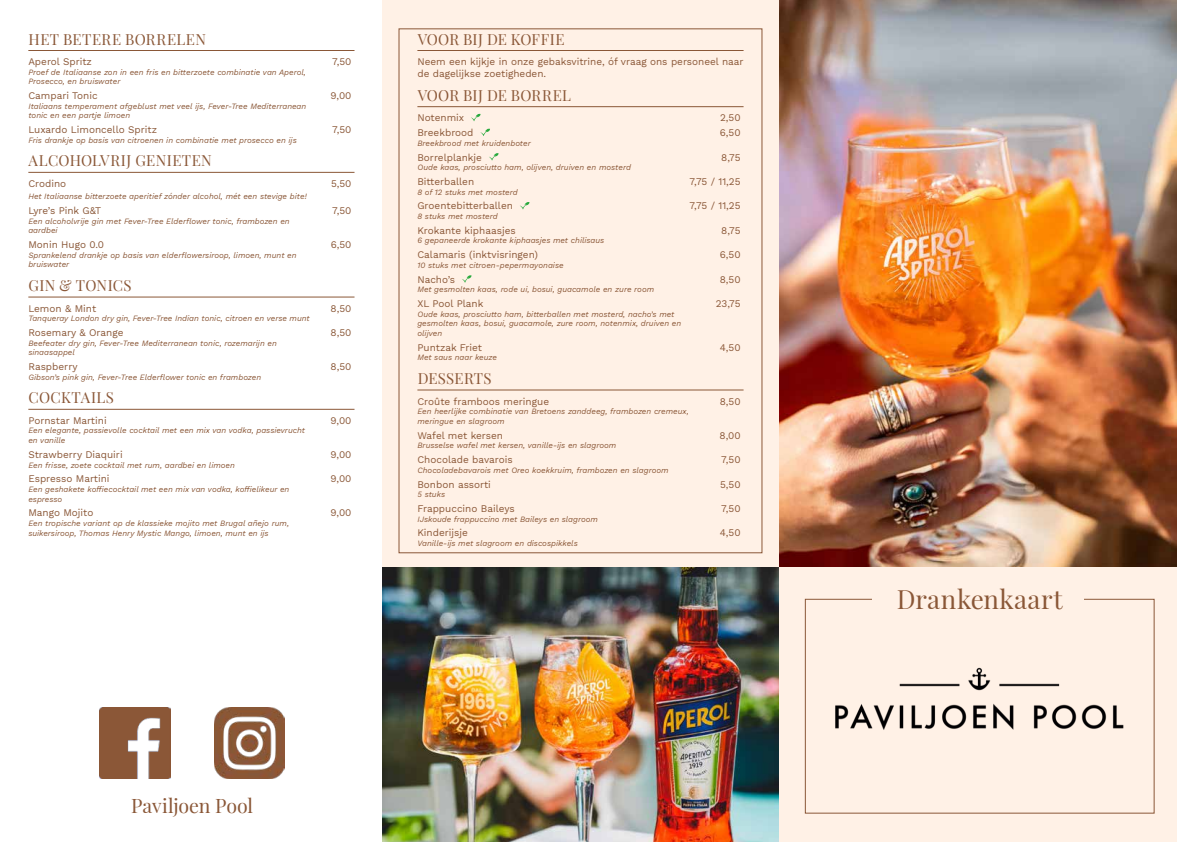
<style>
.page{position:relative;width:1177px;height:842px;background:#fff}
.page>*{position:absolute;margin:0;border:0;box-sizing:border-box;transform-origin:0 0}
.t1{font:26px "Playfair Display";letter-spacing:.015em;color:#8a5737}
.t2{font:19.5px "Playfair Display";letter-spacing:-.01em;color:#8a5737}
.t3{font:15px "Playfair Display";letter-spacing:.025em;color:#8a5737}
.t4{font:15px "Playfair Display";color:#8a5737}
.t5{font:10px/12px "Work Sans";color:#8a5737}
.t6{font:italic 8px/9.6px "Work Sans";color:#8a5737}
</style>
<div class="page">
<hr style="left:28px;top:50px;width:326px;height:1px;background:#8a5737">
<hr style="left:28px;top:172px;width:326px;height:1px;background:#8a5737">
<hr style="left:28px;top:297px;width:326px;height:1px;background:#8a5737">
<hr style="left:28px;top:409px;width:326px;height:1px;background:#8a5737">
<div style="left:382px;top:0;width:397px;height:567px;background:#fff1e6"></div>
<img style="left:779px;top:0;width:397px;height:567px">
<img style="left:382px;top:567px;width:397px;height:275px">
<hr style="left:417px;top:50px;width:326px;height:1px;background:#8a5737">
<hr style="left:417px;top:106px;width:326px;height:1px;background:#8a5737">
<hr style="left:417px;top:390px;width:326px;height:1px;background:#8a5737">
<svg style="left:471px;top:114px;width:9px;height:7px"></svg>
<svg style="left:480px;top:129px;width:10px;height:7px"></svg>
<svg style="left:489px;top:153px;width:9px;height:8px"></svg>
<svg style="left:520px;top:202px;width:9px;height:7px"></svg>
<svg style="left:462px;top:275px;width:9px;height:8px"></svg>
<div style="left:779px;top:567px;width:397px;height:275px;background:#fff1e6"></div>
<div style="left:805px;top:599px;width:349px;height:214px;border:1px solid #8a5737"></div>
<div style="left:872px;top:592px;width:211px;height:38px;background:#fff1e6"></div>
<img style="left:835px;top:667px;width:289px;height:63px">
<img style="left:99px;top:708px;width:71px;height:70px">
<img style="left:214px;top:708px;width:71px;height:70px">
<h3 class="t3" style="left:29px;top:27px;width:179px">HET BETERE BORRELEN</h3>
<p class="t5" style="left:28px;top:55px;width:65px">Aperol Spritz</p>
<p class="t5" style="left:332px;top:55px;width:21px">7,50</p>
<p class="t6" style="left:28px;top:67px;width:279px">Proef de Italiaanse zon in een fris en bitterzoete combinatie van Aperol,<br>Prosecco, en bruiswater</p>
<p class="t5" style="left:28px;top:89px;width:71px">Campari Tonic</p>
<p class="t5" style="left:330px;top:89px;width:22px">9,00</p>
<p class="t6" style="left:28px;top:101px;width:279px">Italiaans temperament afgeblust met veel ijs, Fever-Tree Mediterranean tonic en een partje limoen</p>
<p class="t5" style="left:28px;top:123px;width:130px">Luxardo Limoncello Spritz</p>
<p class="t5" style="left:332px;top:123px;width:21px">7,50</p>
<p class="t6" style="left:28px;top:135px;width:270px">Fris drankje op basis van citroenen in combinatie met prosecco en ijs</p>
<h3 class="t3" style="left:29px;top:149px;width:185px">ALCOHOLVRIJ GENIETEN</h3>
<p class="t5" style="left:28px;top:177px;width:39px">Crodino</p>
<p class="t5" style="left:331px;top:177px;width:22px">5,50</p>
<p class="t6" style="left:28px;top:191px;width:280px">Het Italiaanse bitterzoete aperitief zónder alcohol, mét een stevige bite!</p>
<p class="t5" style="left:28px;top:204px;width:74px">Lyre’s Pink G&amp;T</p>
<p class="t5" style="left:332px;top:204px;width:21px">7,50</p>
<p class="t6" style="left:28px;top:216px;width:263px">Een alcoholvrije gin met Fever-Tree Elderflower tonic, frambozen en aardbei</p>
<p class="t5" style="left:28px;top:238px;width:77px">Monin Hugo 0.0</p>
<p class="t5" style="left:331px;top:238px;width:22px">6,50</p>
<p class="t6" style="left:28px;top:250px;width:270px">Sprankelend drankje op basis van elderflowersiroop, limoen, munt en bruiswater</p>
<h3 class="t3" style="left:29px;top:274px;width:104px">GIN &amp; TONICS</h3>
<p class="t5" style="left:28px;top:302px;width:69px">Lemon &amp; Mint</p>
<p class="t5" style="left:330px;top:302px;width:22px">8,50</p>
<p class="t6" style="left:28px;top:313px;width:283px">Tanqueray London dry gin, Fever-Tree Indian tonic, citroen en verse munt</p>
<p class="t5" style="left:28px;top:326px;width:97px">Rosemary &amp; Orange</p>
<p class="t5" style="left:330px;top:326px;width:22px">8,50</p>
<p class="t6" style="left:28px;top:338px;width:250px">Beefeater dry gin, Fever-Tree Mediterranean tonic, rozemarijn en sinaasappel</p>
<p class="t5" style="left:28px;top:360px;width:51px">Raspberry</p>
<p class="t5" style="left:330px;top:360px;width:22px">8,50</p>
<p class="t6" style="left:28px;top:372px;width:234px">Gibson’s pink gin, Fever-Tree Elderflower tonic en frambozen</p>
<h3 class="t3" style="left:29px;top:386px;width:87px">COCKTAILS</h3>
<p class="t5" style="left:28px;top:414px;width:80px">Pornstar Martini</p>
<p class="t5" style="left:330px;top:414px;width:22px">9,00</p>
<p class="t6" style="left:28px;top:425px;width:278px">Een elegante, passievolle cocktail met een mix van vodka, passievrucht en vanille</p>
<p class="t5" style="left:28px;top:448px;width:96px">Strawberry Diaquiri</p>
<p class="t5" style="left:330px;top:448px;width:22px">9,00</p>
<p class="t6" style="left:28px;top:459px;width:208px">Een frisse, zoete cocktail met rum, aardbei en limoen</p>
<p class="t5" style="left:28px;top:472px;width:83px">Espresso Martini</p>
<p class="t5" style="left:330px;top:472px;width:22px">9,00</p>
<p class="t6" style="left:28px;top:484px;width:262px">Een geshakete koffiecocktail met een mix van vodka, koffielikeur en espresso</p>
<p class="t5" style="left:28px;top:507px;width:67px">Mango Mojito</p>
<p class="t5" style="left:330px;top:507px;width:22px">9,00</p>
<p class="t6" style="left:28px;top:518px;width:262px">Een tropische variant op de klassieke mojito met Brugal añejo rum, suikersiroop, Thomas Henry Mystic Mango, limoen, munt en ijs</p>
<h3 class="t4" style="left:417px;top:27px;width:148px">VOOR BIJ DE KOFFIE</h3>
<p class="t5" style="left:417px;top:55px;width:328px">Neem een kijkje in onze gebaksvitrine, óf vraag ons personeel naar de dagelijkse zoetigheden.</p>
<h3 class="t3" style="left:417px;top:83px;width:155px">VOOR BIJ DE BORREL</h3>
<p class="t5" style="left:417px;top:111px;width:48px">Notenmix</p>
<p class="t5" style="left:720px;top:111px;width:22px">2,50</p>
<p class="t5" style="left:417px;top:126px;width:58px">Breekbrood</p>
<p class="t5" style="left:719px;top:126px;width:22px">6,50</p>
<p class="t6" style="left:417px;top:138px;width:115px">Breekbrood met kruidenboter</p>
<p class="t5" style="left:417px;top:151px;width:66px">Borrelplankje</p>
<p class="t5" style="left:721px;top:151px;width:21px">8,75</p>
<p class="t6" style="left:417px;top:162px;width:215px">Oude kaas, prosciutto ham, olijven, druiven en mosterd</p>
<p class="t5" style="left:417px;top:175px;width:58px">Bitterballen</p>
<p class="t5" style="left:689px;top:175px;width:52px">7,75 / 11,25</p>
<p class="t6" style="left:417px;top:187px;width:102px">8 of 12 stuks met mosterd</p>
<p class="t5" style="left:417px;top:200px;width:97px">Groentebitterballen</p>
<p class="t5" style="left:689px;top:200px;width:52px">7,75 / 11,25</p>
<p class="t6" style="left:417px;top:211px;width:82px">8 stuks met mosterd</p>
<p class="t5" style="left:417px;top:224px;width:100px">Krokante kiphaasjes</p>
<p class="t5" style="left:721px;top:224px;width:21px">8,75</p>
<p class="t6" style="left:417px;top:235px;width:188px">6 gepaneerde krokante kiphaasjes met chilisaus</p>
<p class="t5" style="left:417px;top:248px;width:122px">Calamaris (inktvisringen)</p>
<p class="t5" style="left:719px;top:248px;width:22px">6,50</p>
<p class="t6" style="left:417px;top:260px;width:148px">10 stuks met citroen-pepermayonaise</p>
<p class="t5" style="left:417px;top:273px;width:39px">Nacho’s</p>
<p class="t5" style="left:719px;top:273px;width:22px">8,50</p>
<p class="t6" style="left:417px;top:284px;width:238px">Met gesmolten kaas, rode ui, bosui, guacamole en zure room</p>
<p class="t5" style="left:417px;top:297px;width:67px">XL Pool Plank</p>
<p class="t5" style="left:715px;top:297px;width:26px">23,75</p>
<p class="t6" style="left:417px;top:309px;width:265px">Oude kaas, prosciutto ham, bitterballen met mosterd, nacho’s met gesmolten kaas, bosui, guacamole, zure room, notenmix, druiven en olijven</p>
<p class="t5" style="left:417px;top:341px;width:66px">Puntzak Friet</p>
<p class="t5" style="left:719px;top:341px;width:22px">4,50</p>
<p class="t6" style="left:417px;top:352px;width:81px">Met saus naar keuze</p>
<h3 class="t3" style="left:417px;top:367px;width:75px">DESSERTS</h3>
<p class="t5" style="left:417px;top:395px;width:133px">Croûte framboos meringue</p>
<p class="t5" style="left:719px;top:395px;width:22px">8,50</p>
<p class="t6" style="left:417px;top:406px;width:273px">Een heerlijke combinatie van Bretoens zanddeeg, frambozen cremeux, meringue en slagroom</p>
<p class="t5" style="left:417px;top:429px;width:87px">Wafel met kersen</p>
<p class="t5" style="left:719px;top:429px;width:23px">8,00</p>
<p class="t6" style="left:417px;top:440px;width:200px">Brusselse wafel met kersen, vanille-ijs en slagroom</p>
<p class="t5" style="left:417px;top:453px;width:97px">Chocolade bavarois</p>
<p class="t5" style="left:721px;top:453px;width:21px">7,50</p>
<p class="t6" style="left:417px;top:465px;width:253px">Chocoladebavarois met Oreo koekkruim, frambozen en slagroom</p>
<p class="t5" style="left:417px;top:478px;width:75px">Bonbon assorti</p>
<p class="t5" style="left:720px;top:478px;width:22px">5,50</p>
<p class="t6" style="left:417px;top:489px;width:29px">5 stuks</p>
<p class="t5" style="left:417px;top:502px;width:99px">Frappuccino Baileys</p>
<p class="t5" style="left:721px;top:502px;width:21px">7,50</p>
<p class="t6" style="left:417px;top:513px;width:182px">IJskoude frappuccino met Baileys en slagroom</p>
<p class="t5" style="left:417px;top:526px;width:52px">Kinderijsje</p>
<p class="t5" style="left:719px;top:526px;width:22px">4,50</p>
<p class="t6" style="left:417px;top:538px;width:162px">Vanille-ijs met slagroom en discospikkels</p>
<h2 class="t2" style="left:131px;top:790px;width:123px">Paviljoen Pool</h2>
<h1 class="t1" style="left:896px;top:579px;width:167px">Drankenkaart</h1>
</div>
